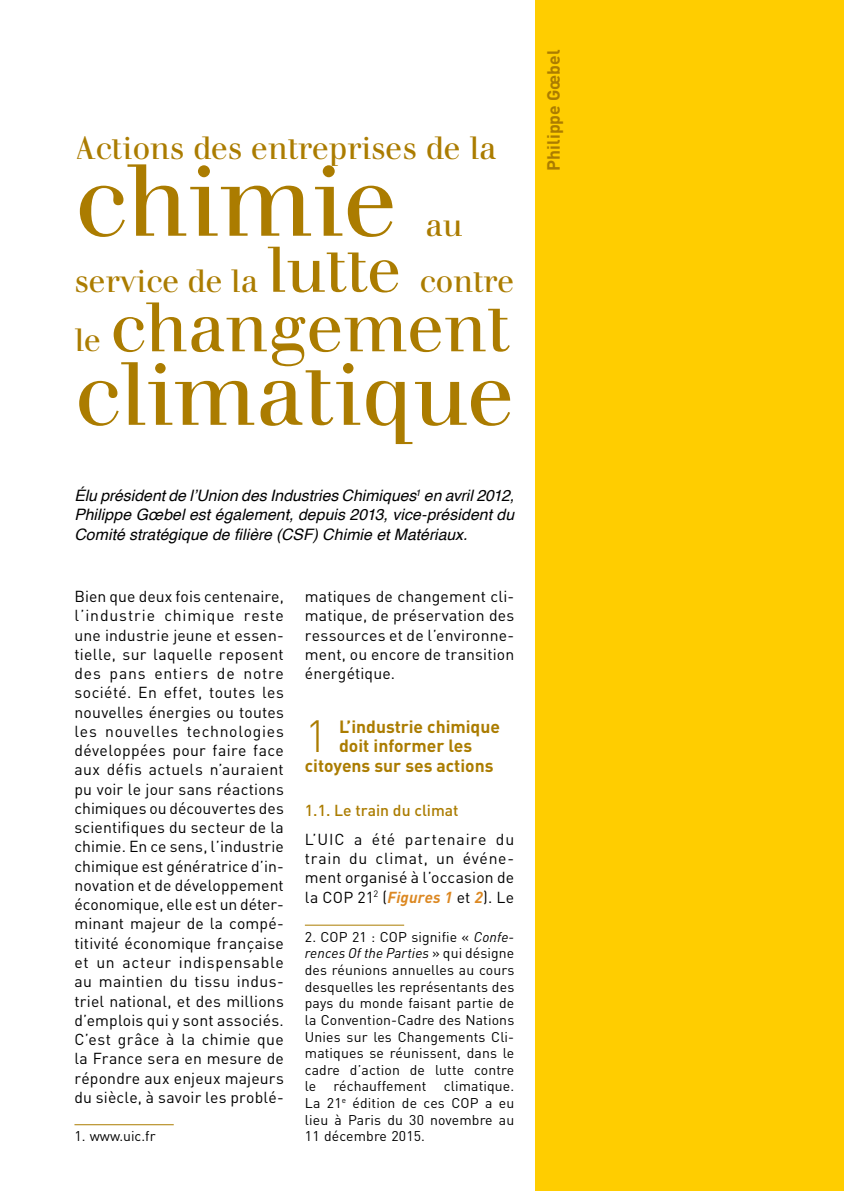
<style>
.page{position:relative;width:844px;height:1191px;background:#fff}
.page>*{position:absolute;margin:0;border:0;box-sizing:border-box;transform-origin:0 0}
._03-titre_chapitre{font:99.75px "Apfelbaum";color:#ab7c00}
._03-titre_chapitre-2{font:87.5px "Apfelbaum";color:#ab7c00}
._03-titre_chapitre-3{font:68.25px "Apfelbaum";color:#ab7c00}
._6-Inter_1{font:300 44.45px "DIN";color:#ab7c00}
._03-titre_chapitre-4{font:31.5px/56px "Apfelbaum";color:#ab7c00}
._6-Inter_1-2{font:700 17.5px "DIN";color:#ab7c00}
.Bandeau_Auteur{font:700 17.5px "DIN";color:#ab7c00}
._04-Texte_courant{font:15.75px/19.2px "DIN";letter-spacing:.01em;color:#000;text-align:justify}
.Auteur_bio{font:italic 15.75px/19.2px "Helvetica";letter-spacing:.005em;color:#000;text-align:justify}
._7-inter_2{font:500 15.75px "DIN";color:#ab7c00}
._11-Notes{font:14px/16.6px "DIN";letter-spacing:.01em;color:#000;text-align:justify}
.s1{font-size:63px}
.s2{font-size:31.5px}
.s3{font-weight:700;font-style:italic;color:#dc8822}
.s4{font-style:italic}
</style>
<div class="page">
<div style="left:535px;top:0;width:308px;height:1191px;background:#ffcd00"></div>
<hr style="left:74px;top:1124px;width:100px;height:1px;background:#ab7c00">
<hr style="left:305px;top:924px;width:99px;height:1px;background:#ab7c00">
<p class="_03-titre_chapitre-4" style="left:74px;top:120px;width:423px">Actions des entreprises de la</p>
<p class="_03-titre_chapitre" style="left:74px;top:141px;width:324px">chimie</p>
<p class="_03-titre_chapitre-4" style="left:74px;top:197px;width:441px;text-indent:351px">au service de la <span class="s1">lutte</span> contre</p>
<p class="_03-titre_chapitre-3" style="left:74px;top:286px;width:436px"><span class="s2">le</span> changement</p>
<p class="_03-titre_chapitre-2" style="left:74px;top:341px;width:441px">climatique</p>
<p class="Auteur_bio" style="left:74px;top:486px;width:441px">Élu président de l’Union des Industries Chimiques<sup>1</sup> en avril 2012, Philippe Gœbel est également, depuis 2013, vice-président du Comité stratégique de filière (CSF) Chimie et Matériaux.</p>
<p class="_04-Texte_courant" style="left:74px;top:586px;width:211px">Bien que deux fois centenaire, l’industrie chimique reste une industrie jeune et essen&shy;tielle, sur laquelle reposent des pans entiers de notre société. En effet, toutes les nouvelles énergies ou toutes les nouvelles technologies développées pour faire face aux défis actuels n’auraient pu voir le jour sans réactions chimiques ou découvertes des scientifiques du secteur de la chimie. En ce sens, l’industrie chimique est génératrice d’in&shy;novation et de développement économique, elle est un déter&shy;minant majeur de la compé&shy;titivité économique française et un acteur indispensable au maintien du tissu indus&shy;triel national, et des millions d’emplois qui y sont associés.<br>C’est grâce à la chimie que la France sera en mesure de répondre aux enjeux majeurs du siècle, à savoir les problé-</p>
<p class="_04-Texte_courant" style="left:305px;top:586px;width:211px">matiques de changement cli&shy;matique, de préservation des ressources et de l’environne&shy;ment, ou encore de transition énergétique.</p>
<p class="_6-Inter_1" style="left:305px;top:709px;width:24px">1</p>
<p class="_6-Inter_1-2" style="left:339px;top:715px;width:162px">L’industrie chimique</p>
<p class="_6-Inter_1-2" style="left:339px;top:734px;width:134px">doit informer les</p>
<p class="_6-Inter_1-2" style="left:305px;top:754px;width:190px">citoyens sur ses actions</p>
<p class="_7-inter_2" style="left:305px;top:800px;width:155px">1.1. Le train du climat</p>
<p class="_04-Texte_courant" style="left:305px;top:829px;width:211px">L’UIC a été partenaire du train du climat, un événe&shy;ment organisé à l’occasion de la COP 21<sup>2</sup> (<span class="s3">Figures 1</span> et <span class="s3">2</span>). Le</p>
<p class="_11-Notes" style="left:305px;top:928px;width:211px">2. COP 21 : COP signifie « <span class="s4">Confe&shy;rences Of the Parties</span> » qui désigne des réunions annuelles au cours desquelles les représentants des pays du monde faisant partie de la Convention-Cadre des Nations Unies sur les Changements Cli&shy;matiques se réunissent, dans le cadre d’action de lutte contre le réchauffement climatique.<br>La 21<sup>e</sup> édition de ces COP a eu lieu à Paris du 30 novembre au 11 décembre 2015.</p>
<p class="_11-Notes" style="left:74px;top:1127px;width:83px">1. www.uic.fr</p>
<p class="Bandeau_Auteur" style="left:542px;top:171px;width:123px;rotate:-90deg">Philippe Gœbel</p>
</div>
